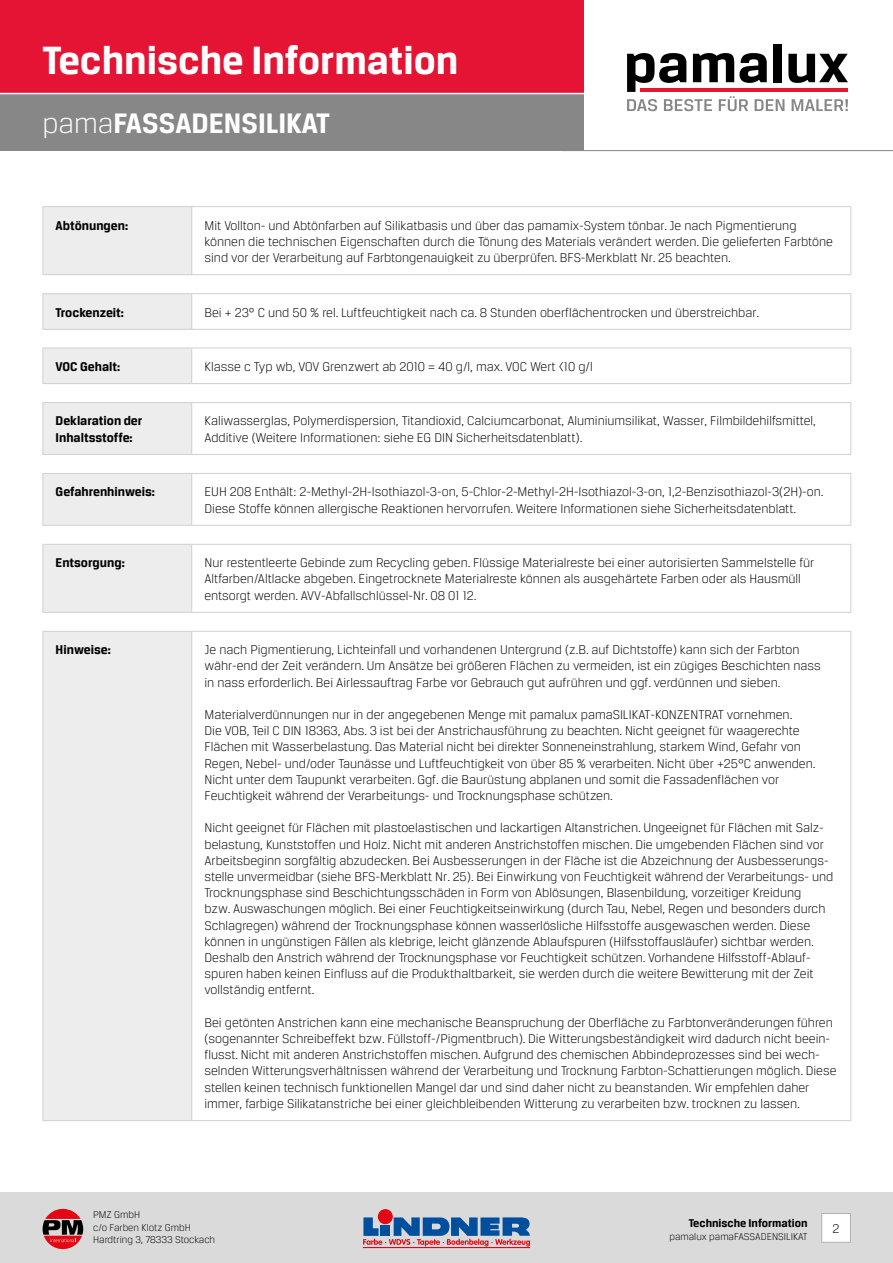
<style>
.page{position:relative;width:893px;height:1263px;background:#fff}
.page>*{position:absolute;margin:0;border:0;box-sizing:border-box;transform-origin:0 0}
.t1{font:700 42px "Breuer Text";color:#fff}
.t2{font:700 30px "Breuer Text";color:#fff}
.t3{font:300 13.5px/16.2px "Breuer Text";color:#000}
.t4{font:700 13.5px/16.2px "Breuer Text";color:#000}
.t5{font:700 12px "Breuer Text";color:#000}
.t6{font:300 10.5px/12.6px "Breuer Text";color:#000}
.s1{font-weight:300}
</style>
<div class="page">
<div style="left:0;top:1193px;width:893px;height:70px;background:#dadada"></div>
<div style="left:821px;top:1213px;width:30px;height:29px;background:#fff;border:1px solid #b3b2b2"></div>
<svg style="left:43px;top:1209px;width:40px;height:40px"></svg>
<svg style="left:584px;top:53px;width:309px;height:98px"></svg>
<div style="left:0;top:0;width:584px;height:151px;background:#878787"></div>
<svg style="left:627px;top:53px;width:59px;height:39px"></svg>
<svg style="left:693px;top:53px;width:74px;height:30px"></svg>
<div style="left:773px;top:44px;width:9px;height:38px;background:#000"></div>
<svg style="left:788px;top:54px;width:60px;height:29px"></svg>
<svg style="left:627px;top:99px;width:30px;height:12px"></svg>
<svg style="left:664px;top:99px;width:48px;height:12px"></svg>
<svg style="left:719px;top:96px;width:29px;height:15px"></svg>
<svg style="left:755px;top:99px;width:29px;height:12px"></svg>
<svg style="left:792px;top:99px;width:56px;height:12px"></svg>
<hr style="left:640px;top:88px;width:208px;height:4px;background:#e51633">
<div style="left:0;top:0;width:584px;height:94px;background:#e51434"></div>
<hr style="left:0;top:93px;width:586px;height:1px;background:#fff">
<div style="left:378px;top:1209px;width:15px;height:15px;background:#e30613;border-radius:50%"></div>
<svg style="left:363px;top:1216px;width:167px;height:30px"></svg>
<hr style="left:363px;top:1247px;width:167px;height:1px;background:#e30613">
<div style="left:43px;top:207px;width:149px;height:68px;background:#ededed"></div>
<svg style="left:43px;top:294px;width:149px;height:826px;background:#eee"></svg>
<hr style="left:43px;top:207px;width:1px;height:67px;background:#d0d0d0">
<hr style="left:191px;top:207px;width:1px;height:67px;background:#d0d0d0">
<hr style="left:850px;top:207px;width:1px;height:67px;background:#d0d0d0">
<hr style="left:43px;top:274px;width:149px;height:1px;background:#d0d0d0">
<hr style="left:192px;top:274px;width:659px;height:1px;background:#d0d0d0">
<hr style="left:43px;top:293px;width:149px;height:1px;background:#d0d0d0">
<hr style="left:43px;top:294px;width:1px;height:35px;background:#d0d0d0">
<hr style="left:192px;top:293px;width:659px;height:1px;background:#d0d0d0">
<hr style="left:191px;top:294px;width:1px;height:35px;background:#d0d0d0">
<hr style="left:850px;top:294px;width:1px;height:35px;background:#d0d0d0">
<hr style="left:43px;top:329px;width:149px;height:1px;background:#d0d0d0">
<hr style="left:192px;top:329px;width:659px;height:1px;background:#d0d0d0">
<hr style="left:43px;top:402px;width:149px;height:1px;background:#d0d0d0">
<hr style="left:43px;top:403px;width:1px;height:51px;background:#d0d0d0">
<hr style="left:192px;top:402px;width:659px;height:1px;background:#d0d0d0">
<hr style="left:191px;top:403px;width:1px;height:51px;background:#d0d0d0">
<hr style="left:850px;top:403px;width:1px;height:51px;background:#d0d0d0">
<hr style="left:43px;top:473px;width:149px;height:1px;background:#d0d0d0">
<hr style="left:43px;top:474px;width:1px;height:51px;background:#d0d0d0">
<hr style="left:192px;top:473px;width:659px;height:1px;background:#d0d0d0">
<hr style="left:191px;top:474px;width:1px;height:51px;background:#d0d0d0">
<hr style="left:850px;top:474px;width:1px;height:51px;background:#d0d0d0">
<hr style="left:43px;top:525px;width:149px;height:1px;background:#d0d0d0">
<hr style="left:192px;top:525px;width:659px;height:1px;background:#d0d0d0">
<hr style="left:43px;top:544px;width:149px;height:1px;background:#d0d0d0">
<hr style="left:43px;top:545px;width:1px;height:67px;background:#d0d0d0">
<hr style="left:192px;top:544px;width:659px;height:1px;background:#d0d0d0">
<hr style="left:191px;top:545px;width:1px;height:67px;background:#d0d0d0">
<hr style="left:850px;top:545px;width:1px;height:67px;background:#d0d0d0">
<hr style="left:43px;top:612px;width:149px;height:1px;background:#d0d0d0">
<hr style="left:192px;top:612px;width:659px;height:1px;background:#d0d0d0">
<hr style="left:43px;top:631px;width:149px;height:1px;background:#d0d0d0">
<hr style="left:43px;top:632px;width:1px;height:488px;background:#d0d0d0">
<hr style="left:192px;top:631px;width:659px;height:1px;background:#d0d0d0">
<hr style="left:191px;top:632px;width:1px;height:488px;background:#d0d0d0">
<hr style="left:850px;top:632px;width:1px;height:488px;background:#d0d0d0">
<hr style="left:43px;top:1120px;width:149px;height:1px;background:#d0d0d0">
<hr style="left:192px;top:1120px;width:659px;height:1px;background:#d0d0d0">
<hr style="left:43px;top:206px;width:149px;height:1px;background:#d0d0d0">
<hr style="left:192px;top:206px;width:659px;height:1px;background:#d0d0d0">
<hr style="left:43px;top:348px;width:149px;height:1px;background:#d0d0d0">
<hr style="left:43px;top:348px;width:1px;height:35px;background:#d0d0d0">
<hr style="left:192px;top:348px;width:659px;height:1px;background:#d0d0d0">
<hr style="left:850px;top:348px;width:1px;height:35px;background:#d0d0d0">
<hr style="left:43px;top:383px;width:149px;height:1px;background:#d0d0d0">
<hr style="left:192px;top:383px;width:659px;height:1px;background:#d0d0d0">
<hr style="left:43px;top:454px;width:149px;height:1px;background:#d0d0d0">
<hr style="left:192px;top:454px;width:659px;height:1px;background:#d0d0d0">
<hr style="left:191px;top:348px;width:1px;height:35px;background:#d0d0d0">
<h1 class="t1" style="left:43px;top:37px;width:417px">Technische Information</h1>
<p class="t2" style="left:43px;top:107px;width:289px"><span class="s1">pama</span>FASSADENSILIKAT</p>
<p class="t4" style="left:56px;top:217px;width:74px">Abtönungen:</p>
<p class="t3" style="left:204px;top:217px;width:630px">Mit Vollton- und Abtönfarben auf Silikatbasis und über das pamamix-System tönbar. Je nach Pigmentierung können die technischen Eigenschaften durch die Tönung des Materials verändert werden. Die gelieferten Farbtöne sind vor der Verarbeitung auf Farbtongenauigkeit zu überprüfen. BFS-Merkblatt Nr. 25 beachten.</p>
<p class="t4" style="left:56px;top:304px;width:70px">Trockenzeit:</p>
<p class="t3" style="left:204px;top:304px;width:556px">Bei + 23° C und 50 % rel. Luftfeuchtigkeit nach ca. 8 Stunden oberflächentrocken und überstreichbar.</p>
<p class="t4" style="left:56px;top:358px;width:66px">VOC Gehalt:</p>
<p class="t3" style="left:204px;top:358px;width:390px">Klasse c Typ wb, VOV Grenzwert ab 2010 = 40 g/l, max. VOC Wert &lt;10 g/l</p>
<p class="t4" style="left:56px;top:413px;width:88px">Deklaration der<br>Inhaltsstoffe:</p>
<p class="t3" style="left:204px;top:413px;width:613px">Kaliwasserglas, Polymerdispersion, Titandioxid, Calciumcarbonat, Aluminiumsilikat, Wasser, Filmbildehilfsmittel,<br>Additive (Weitere Informationen: siehe EG DIN Sicherheitsdatenblatt).</p>
<p class="t4" style="left:56px;top:484px;width:101px">Gefahrenhinweis:</p>
<p class="t3" style="left:204px;top:484px;width:621px">EUH 208 Enthält: 2-Methyl-2H-Isothiazol-3-on, 5-Chlor-2-Methyl-2H-Isothiazol-3-on, 1,2-Benzisothiazol-3(2H)-on.<br>Diese Stoffe können allergische Reaktionen hervorrufen. Weitere Informationen siehe Sicherheitsdatenblatt.</p>
<p class="t4" style="left:56px;top:554px;width:71px">Entsorgung:</p>
<p class="t3" style="left:204px;top:555px;width:611px">Nur restentleerte Gebinde zum Recycling geben. Flüssige Materialreste bei einer autorisierten Sammelstelle für<br>Altfarben/Altlacke abgeben. Eingetrocknete Materialreste können als ausgehärtete Farben oder als Hausmüll entsorgt werden. AVV-Abfallschlüssel-Nr. 08 01 12.</p>
<p class="t4" style="left:56px;top:642px;width:57px">Hinweise:</p>
<p class="t3" style="left:204px;top:642px;width:618px">Je nach Pigmentierung, Lichteinfall und vorhandenen Untergrund (z.B. auf Dichtstoffe) kann sich der Farbton währ-end der Zeit verändern. Um Ansätze bei größeren Flächen zu vermeiden, ist ein zügiges Beschichten nass in nass erforderlich. Bei Airlessauftrag Farbe vor Gebrauch gut aufrühren und ggf. verdünnen und sieben.</p>
<p class="t3" style="left:204px;top:706px;width:613px">Materialverdünnungen nur in der angegebenen Menge mit pamalux pamaSILIKAT-KONZENTRAT vornehmen.<br>Die VOB, Teil C DIN 18363, Abs. 3 ist bei der Anstrichausführung zu beachten. Nicht geeignet für waagerechte Flächen mit Wasserbelastung. Das Material nicht bei direkter Sonneneinstrahlung, starkem Wind, Gefahr von Regen, Nebel- und/oder Taunässe und Luftfeuchtigkeit von über 85 % verarbeiten. Nicht über +25°C anwenden.<br>Nicht unter dem Taupunkt verarbeiten. Ggf. die Baurüstung abplanen und somit die Fassadenflächen vor Feuchtigkeit während der Verarbeitungs- und Trocknungsphase schützen.</p>
<p class="t3" style="left:204px;top:820px;width:630px">Nicht geeignet für Flächen mit plastoelastischen und lackartigen Altanstrichen. Ungeeignet für Flächen mit Salz&shy;belastung, Kunststoffen und Holz. Nicht mit anderen Anstrichstoffen mischen. Die umgebenden Flächen sind vor Arbeitsbeginn sorgfältig abzudecken. Bei Ausbesserungen in der Fläche ist die Abzeichnung der Ausbesserungs&shy;stelle unvermeidbar (siehe BFS-Merkblatt Nr. 25). Bei Einwirkung von Feuchtigkeit während der Verarbeitungs- und Trocknungsphase sind Beschichtungsschäden in Form von Ablösungen, Blasenbildung, vorzeitiger Kreidung<br>bzw. Auswaschungen möglich. Bei einer Feuchtigkeitseinwirkung (durch Tau, Nebel, Regen und besonders durch Schlagregen) während der Trocknungsphase können wasserlösliche Hilfsstoffe ausgewaschen werden. Diese können in ungünstigen Fällen als klebrige, leicht glänzende Ablaufspuren (Hilfsstoffausläufer) sichtbar werden.<br>Deshalb den Anstrich während der Trocknungsphase vor Feuchtigkeit schützen. Vorhandene Hilfsstoff-Ablauf&shy;spuren haben keinen Einfluss auf die Produkthaltbarkeit, sie werden durch die weitere Bewitterung mit der Zeit vollständig entfernt.</p>
<p class="t3" style="left:204px;top:1014px;width:634px">Bei getönten Anstrichen kann eine mechanische Beanspruchung der Oberfläche zu Farbtonveränderungen führen (sogenannter Schreibeffekt bzw. Füllstoff-/Pigmentbruch). Die Witterungsbeständigkeit wird dadurch nicht beein&shy;flusst. Nicht mit anderen Anstrichstoffen mischen. Aufgrund des chemischen Abbindeprozesses sind bei wech&shy;selnden Witterungsverhältnissen während der Verarbeitung und Trocknung Farbton-Schattierungen möglich. Diese stellen keinen technisch funktionellen Mangel dar und sind daher nicht zu beanstanden. Wir empfehlen daher immer, farbige Silikatanstriche bei einer gleichbleibenden Witterung zu verarbeiten bzw. trocknen zu lassen.</p>
<p class="t6" style="left:93px;top:1208px;width:123px">PMZ GmbH<br>c/o Farben Klotz GmbH<br>Hardtring 3, 78333 Stockach</p>
<p class="t5" style="left:689px;top:1217px;width:120px">Technische Information</p>
<p class="t6" style="left:669px;top:1230px;width:140px">pamalux pamaFASSADENSILIKAT</p>
<p class="t3" style="left:833px;top:1220px;width:8px">2</p>
</div>
